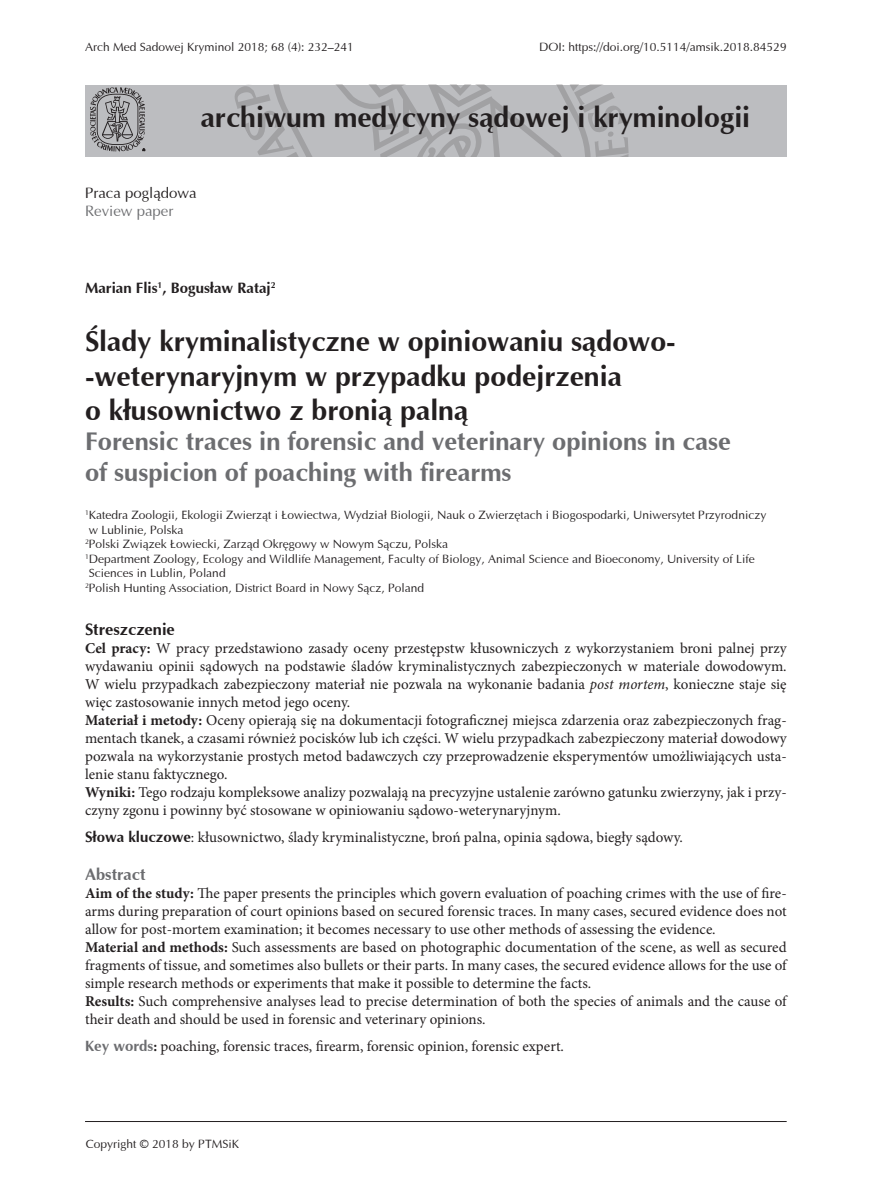
<style>
.page{position:relative;width:893px;height:1191px;background:#fff}
.page>*{position:absolute;margin:0;border:0;box-sizing:border-box;transform-origin:0 0}
.tytul_1{font:700 28.5px/34.2px "Ottawa";color:#231f20}
.zakres_i_DOI{font:700 28.5px "Ottawa";color:#231f20}
.tytul_2{font:700 25.5px/30.6px "Ottawa";color:#6c6d70}
.streszcz{font:700 16.5px "Ottawa";color:#231f20}
.streszcz_ang{font:700 16.5px "Ottawa";color:#6c6d70}
.streszczenie{font:15px/18px "Minion Pro";color:#231f20;text-align:justify}
.streszczenie_ang{font:15px/18px "Minion Pro";color:#231f20;text-align:justify}
.slowa_kluczowe{font:15px "Minion Pro";color:#231f20}
.slowa_kluczowe_ang{font:15px "Minion Pro";color:#231f20}
.autor{font:700 15px "Ottawa";color:#231f20}
.praca_oryginalna{font:15px/18.9px "Ottawa";color:#231f20}
.autor_adres{font:12px/14.4px "Ottawa";color:#231f20}
.zakres_i_DOI-2{font:12px "Ottawa";color:#231f20}
.tekst{font:12px "Ottawa";color:#231f20}
.s1{color:#6c6d70}
.s2{font-weight:700}
.s3{font-style:italic}
.s4{font-family:"Ottawa";font-weight:700}
.s5{font-family:"Ottawa";font-weight:700;color:#6c6d70}
</style>
<div class="page">
<div style="left:85px;top:85px;width:702px;height:71px;background:#bcbdc0"></div>
<svg style="left:234px;top:85px;width:395px;height:71px"></svg>
<svg style="left:90px;top:87px;width:55px;height:64px"></svg>
<hr style="left:85px;top:1121px;width:702px;height:1px;background:#231f20">
<p class="zakres_i_DOI-2" style="left:85px;top:40px;width:270px">Arch Med Sadowej Kryminol 2018; 68 (4): 232–241</p>
<p class="zakres_i_DOI-2" style="left:539px;top:40px;width:249px">DOI: https://doi.org/10.5114/amsik.2018.84529</p>
<p class="zakres_i_DOI" style="left:201px;top:99px;width:551px">archiwum medycyny sądowej i kryminologii</p>
<p class="praca_oryginalna" style="left:85px;top:183px;width:113px">Praca poglądowa<br><span class="s1">Review paper</span></p>
<p class="autor" style="left:85px;top:279px;width:192px">Marian Flis<sup>1</sup>, Bogusław Rataj<sup>2</sup></p>
<p class="tytul_1" style="left:85px;top:324px;width:592px">Ślady kryminalistyczne w opiniowaniu sądowo--weterynaryjnym w przypadku podejrzenia<br>o kłusownictwo z bronią palną</p>
<p class="tytul_2" style="left:85px;top:426px;width:647px">Forensic traces in forensic and veterinary opinions in case of suspicion of poaching with firearms</p>
<p class="autor_adres" style="left:89px;top:508px;width:679px;text-indent:-4px"><sup>1</sup>Katedra Zoologii, Ekologii Zwierząt i Łowiectwa, Wydział Biologii, Nauk o Zwierzętach i Biogospodarki, Uniwersytet Przyrodniczy w Lublinie, Polska</p>
<p class="autor_adres" style="left:85px;top:537px;width:365px"><sup>2</sup>Polski Związek Łowiecki, Zarząd Okręgowy w Nowym Sączu, Polska</p>
<p class="autor_adres" style="left:89px;top:551px;width:667px;text-indent:-4px"><sup>1</sup>Department Zoology, Ecology and Wildlife Management, Faculty of Biology, Animal Science and Bioeconomy, University of Life<br>Sciences in Lublin, Poland</p>
<p class="autor_adres" style="left:85px;top:580px;width:341px"><sup>2</sup>Polish Hunting Association, District Board in Nowy Sącz, Poland</p>
<p class="streszcz" style="left:85px;top:619px;width:91px">Streszczenie</p>
<p class="streszczenie" style="left:85px;top:639px;width:703px"><span class="s2">Cel pracy:</span> W pracy przedstawiono zasady oceny przestępstw kłusowniczych z wykorzystaniem broni palnej przy wydawaniu opinii sądowych na podstawie śladów kryminalistycznych zabezpieczonych w materiale dowodowym.<br>W wielu przypadkach zabezpieczony materiał nie pozwala na wykonanie badania <span class="s3">post mortem</span>, konieczne staje się więc zastosowanie innych metod jego oceny.</p>
<p class="streszczenie" style="left:85px;top:711px;width:703px"><span class="s2">Materiał i metody:</span> Oceny opierają się na dokumentacji fotograficznej miejsca zdarzenia oraz zabezpieczonych frag&shy;mentach tkanek, a czasami również pocisków lub ich części. W wielu przypadkach zabezpieczony materiał dowodowy pozwala na wykorzystanie prostych metod badawczych czy przeprowadzenie eksperymentów umożliwiających usta&shy;lenie stanu faktycznego.</p>
<p class="streszczenie" style="left:85px;top:783px;width:703px"><span class="s2">Wyniki:</span> Tego rodzaju kompleksowe analizy pozwalają na precyzyjne ustalenie zarówno gatunku zwierzyny, jak i przy&shy;czyny zgonu i powinny być stosowane w opiniowaniu sądowo-weterynaryjnym.</p>
<p class="slowa_kluczowe" style="left:85px;top:827px;width:599px"><span class="s4">Słowa kluczowe</span>: kłusownictwo, ślady kryminalistyczne, broń palna, opinia sądowa, biegły sądowy.</p>
<p class="streszcz_ang" style="left:85px;top:864px;width:62px">Abstract</p>
<p class="streszczenie_ang" style="left:85px;top:884px;width:703px"><span class="s2">Aim of the study:</span> The paper presents the principles which govern evaluation of poaching crimes with the use of fire&shy;arms during preparation of court opinions based on secured forensic traces. In many cases, secured evidence does not allow for post-mortem examination; it becomes necessary to use other methods of assessing the evidence.</p>
<p class="streszczenie_ang" style="left:85px;top:938px;width:703px"><span class="s2">Material and methods:</span> Such assessments are based on photographic documentation of the scene, as well as secured fragments of tissue, and sometimes also bullets or their parts. In many cases, the secured evidence allows for the use of simple research methods or experiments that make it possible to determine the facts.</p>
<p class="streszczenie_ang" style="left:85px;top:992px;width:703px"><span class="s2">Results:</span> Such comprehensive analyses lead to precise determination of both the species of animals and the cause of their death and should be used in forensic and veterinary opinions.</p>
<p class="slowa_kluczowe_ang" style="left:85px;top:1036px;width:480px"><span class="s5">Key words</span><span class="s2">:</span> poaching, forensic traces, firearm, forensic opinion, forensic expert.</p>
<p class="tekst" style="left:86px;top:1136px;width:155px">Copyright © 2018 by PTMSiK</p>
</div>
